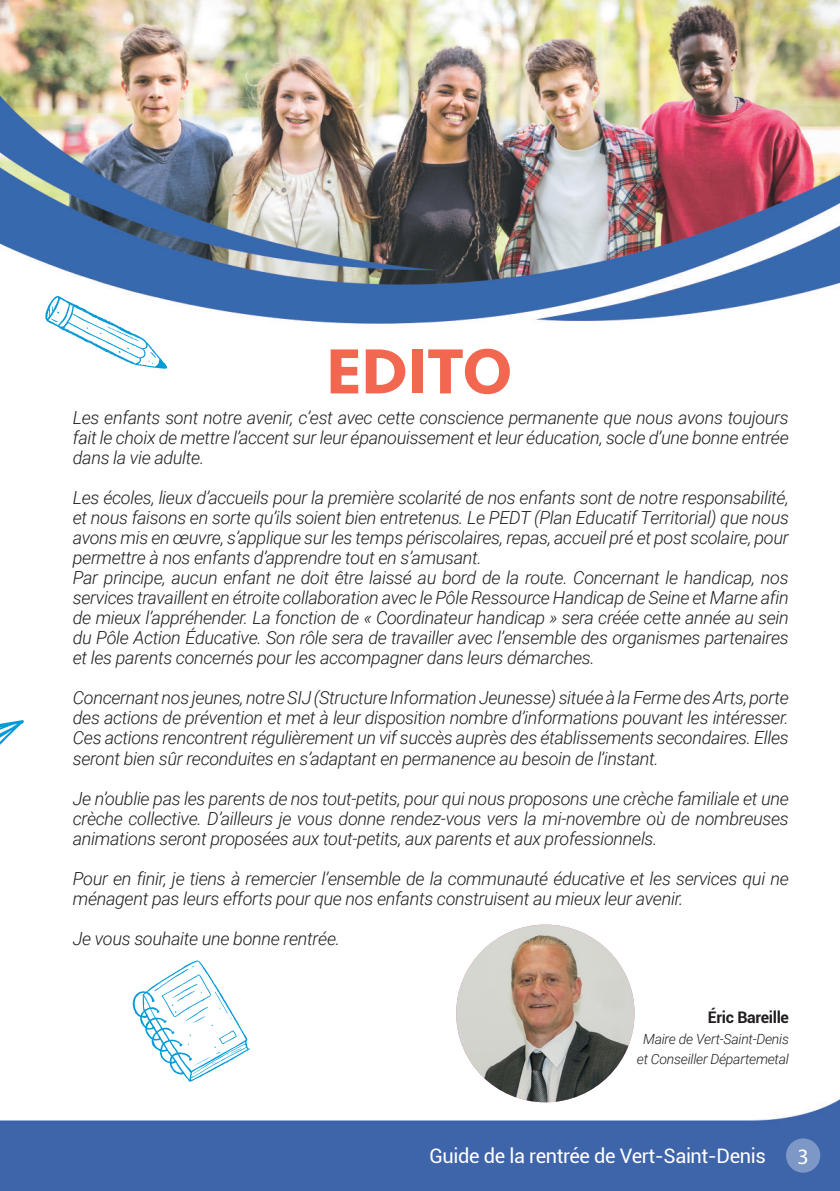
<style>
.page{position:relative;width:840px;height:1191px;background:#fff}
.page>*{position:absolute;margin:0;border:0;box-sizing:border-box;transform-origin:0 0}
.t1{font:700 66px "Seravek";color:#f2674f}
.t2{font:22px "Myriad Pro";color:#fff}
.t3{font:20px "Roboto";letter-spacing:-.02em;color:#fff}
.t4{font:italic 300 18px/20px "Roboto";letter-spacing:-.02em;color:#231f20;text-align:justify}
.t5{font:700 16px "Roboto";letter-spacing:-.02em;color:#231f20}
.t6{font:italic 300 14px "Roboto";letter-spacing:-.02em;color:#231f20}
</style>
<div class="page">
<img style="left:0;top:0;width:839px;height:1191px">
<hr style="left:0;top:409px;width:1px;height:211px;background:#d0dae3">
<div style="left:785px;top:1138px;width:34px;height:34px;background:#7d97c6;border-radius:50%"></div>
<svg style="left:0;top:720px;width:24px;height:86px"></svg>
<img style="left:456px;top:924px;width:178px;height:178px;border-radius:89px">
<svg style="left:133px;top:960px;width:117px;height:122px"></svg>
<svg style="left:45px;top:295px;width:122px;height:74px"></svg>
<p class="t1" style="left:326px;top:318px;width:187px">EDITO</p>
<p class="t4" style="left:73px;top:407px;width:717px">Les enfants sont notre avenir, c’est avec cette conscience permanente que nous avons toujours fait le choix de mettre l’accent sur leur épanouissement et leur éducation, socle d’une bonne entrée dans la vie adulte.</p>
<p class="t4" style="left:73px;top:487px;width:717px">Les écoles, lieux d’accueils pour la première scolarité de nos enfants sont de notre responsabilité, et nous faisons en sorte qu’ils soient bien entretenus. Le PEDT (Plan Educatif Territorial) que nous avons mis en œuvre, s’applique sur les temps périscolaires, repas, accueil pré et post scolaire, pour permettre à nos enfants d’apprendre tout en s’amusant.</p>
<p class="t4" style="left:73px;top:567px;width:717px">Par principe, aucun enfant ne doit être laissé au bord de la route. Concernant le handicap, nos services travaillent en étroite collaboration avec le Pôle Ressource Handicap de Seine et Marne afin de mieux l’appréhender. La fonction de « Coordinateur handicap » sera créée cette année au sein du Pôle Action Éducative. Son rôle sera de travailler avec l’ensemble des organismes partenaires et les parents concernés pour les accompagner dans leurs démarches.</p>
<p class="t4" style="left:73px;top:687px;width:717px">Concernant nos jeunes, notre SIJ (Structure Information Jeunesse) située à la Ferme des Arts, porte des actions de prévention et met à leur disposition nombre d’informations pouvant les intéresser.<br>Ces actions rencontrent régulièrement un vif succès auprès des établissements secondaires. Elles seront bien sûr reconduites en s’adaptant en permanence au besoin de l’instant.</p>
<p class="t4" style="left:73px;top:787px;width:717px">Je n’oublie pas les parents de nos tout-petits, pour qui nous proposons une crèche familiale et une crèche collective. D’ailleurs je vous donne rendez-vous vers la mi-novembre où de nombreuses animations seront proposées aux tout-petits, aux parents et aux professionnels.</p>
<p class="t4" style="left:73px;top:867px;width:717px">Pour en finir, je tiens à remercier l’ensemble de la communauté éducative et les services qui ne ménagent pas leurs efforts pour que nos enfants construisent au mieux leur avenir.</p>
<p class="t4" style="left:73px;top:927px;width:268px">Je vous souhaite une bonne rentrée.</p>
<p class="t5" style="left:707px;top:1006px;width:83px">Éric Bareille</p>
<p class="t6" style="left:642px;top:1028px;width:147px">Maire de Vert-Saint-Denis</p>
<p class="t6" style="left:636px;top:1048px;width:153px">et Conseiller Départemetal</p>
<p class="t3" style="left:429px;top:1141px;width:338px">Guide de la rentrée de Vert-Saint-Denis</p>
<p class="t2" style="left:797px;top:1142px;width:13px">3</p>
</div>
